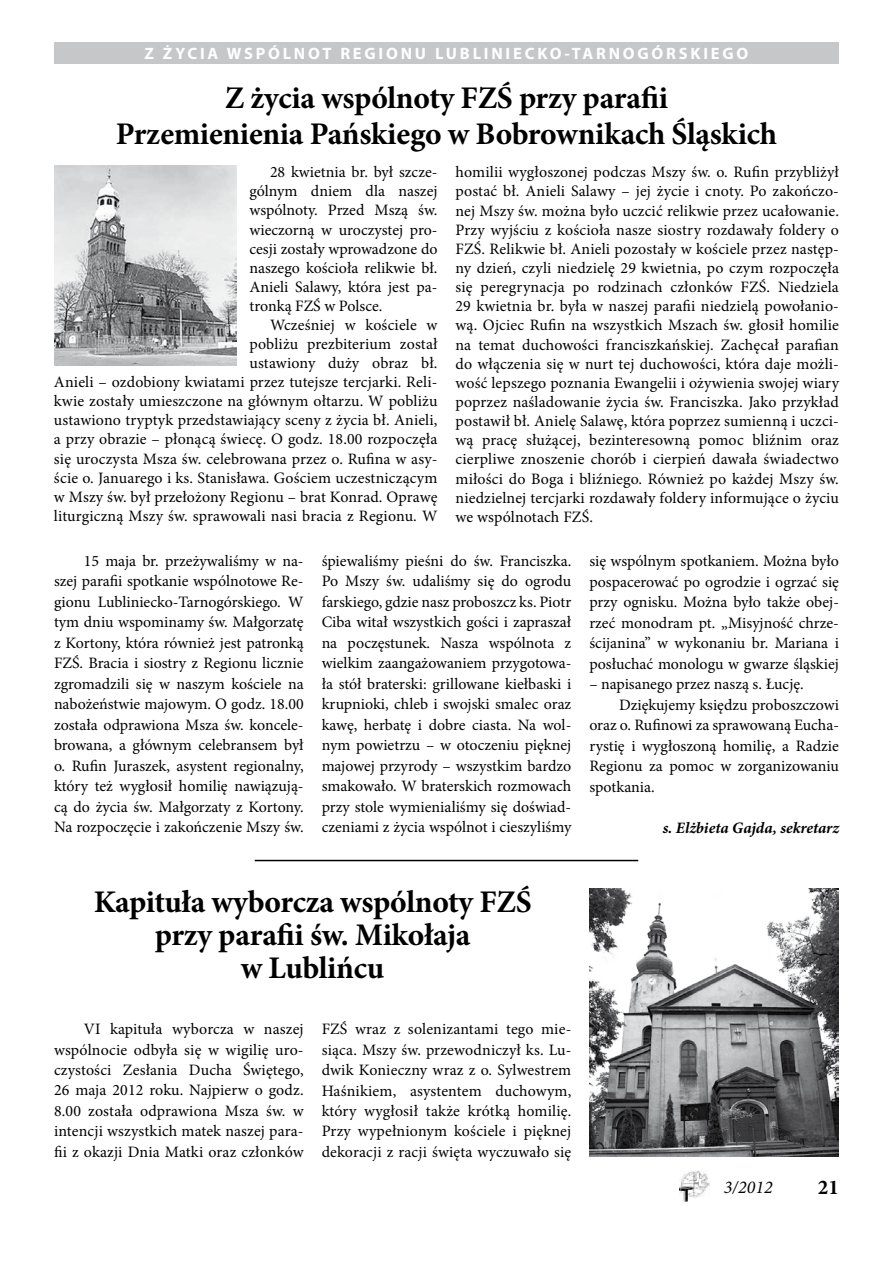
<style>
.page{position:relative;width:893px;height:1263px;background:#fff}
.page>*{position:absolute;margin:0;border:0;box-sizing:border-box;transform-origin:0 0}
.t1{font:700 31.5px/33px "Minion Pro";letter-spacing:-.01em;color:#000;text-align:center}
.t2{font:700 21px "Minion Pro";color:#000}
.t3{font:italic 18px "Minion Pro";color:#000}
.t4{font:700 16.5px "Myriad Pro";letter-spacing:.17em;color:#fff}
.t5{font:15.9px/20.5px "Minion Pro";letter-spacing:.005em;color:#000;text-align:justify}
.t6{font:italic 700 15.9px "Minion Pro";color:#000}
</style>
<div class="page">
<img style="left:680px;top:1171px;width:29px;height:31px">
<div style="left:54px;top:43px;width:785px;height:21px;background:#c6c7c8"></div>
<img style="left:54px;top:166px;width:183px;height:199px">
<hr style="left:255px;top:860px;width:383px;height:1px;background:#000">
<img style="left:589px;top:889px;width:250px;height:268px">
<p class="t4" style="left:145px;top:43px;width:605px">Z ŻYCIA WSPÓLNOT REGIONU LUBLINIECKO-TARNOGÓRSKIEGO</p>
<h1 class="t1" style="left:116px;top:79px;width:663px;line-height:36px">Z życia wspólnoty FZŚ przy parafii<br>Przemienienia Pańskiego w Bobrownikach Śląskich</h1>
<p class="t5" style="left:249px;top:163px;width:189px;line-height:19px;text-indent:21px">28 kwietnia br. był szcze&shy;gólnym dniem dla naszej wspólnoty. Przed Mszą św. wieczorną w uroczystej pro&shy;cesji zostały wprowadzone do naszego kościoła relikwie bł.<br>Anieli Salawy, która jest pa&shy;tronką FZŚ w Polsce.</p>
<p class="t5" style="left:54px;top:315px;width:385px;line-height:19px;text-align:right">Wcześniej w kościele w<br>pobliżu prezbiterium został<br>ustawiony duży obraz bł.<br>Anieli – ozdobiony kwiatami przez tutejsze tercjarki. Reli&shy;kwie zostały umieszczone na głównym ołtarzu. W pobliżu ustawiono tryptyk przedstawiający sceny z życia bł. Anieli, a przy obrazie – płonącą świecę. O godz. 18.00 rozpoczęła się uroczysta Msza św. celebrowana przez o. Rufina w asy&shy;ście o. Januarego i ks. Stanisława. Gościem uczestniczącym w Mszy św. był przełożony Regionu – brat Konrad. Oprawę liturgiczną Mszy św. sprawowali nasi bracia z Regionu. W</p>
<p class="t5" style="left:455px;top:163px;width:385px;line-height:19.2px">homilii wygłoszonej podczas Mszy św. o. Rufin przybliżył postać bł. Anieli Salawy – jej życie i cnoty. Po zakończo&shy;nej Mszy św. można było uczcić relikwie przez ucałowanie.<br>Przy wyjściu z kościoła nasze siostry rozdawały foldery o FZŚ. Relikwie bł. Anieli pozostały w kościele przez następ&shy;ny dzień, czyli niedzielę 29 kwietnia, po czym rozpoczęła się peregrynacja po rodzinach członków FZŚ. Niedziela 29 kwietnia br. była w naszej parafii niedzielą powołanio&shy;wą. Ojciec Rufin na wszystkich Mszach św. głosił homilie na temat duchowości franciszkańskiej. Zachęcał parafian do włączenia się w nurt tej duchowości, która daje możli&shy;wość lepszego poznania Ewangelii i ożywienia swojej wiary poprzez naśladowanie życia św. Franciszka. Jako przykład postawił bł. Anielę Salawę, która poprzez sumienną i uczci&shy;wą pracę służącej, bezinteresowną pomoc bliźnim oraz cierpliwe znoszenie chorób i cierpień dawała świadectwo miłości do Boga i bliźniego. Również po każdej Mszy św. niedzielnej tercjarki rozdawały foldery informujące o życiu we wspólnotach FZŚ.</p>
<p class="t5" style="left:54px;top:551px;width:251px;text-indent:30px">15 maja br. przeżywaliśmy w na&shy;szej parafii spotkanie wspólnotowe Re&shy;gionu Lubliniecko-Tarnogórskiego. W tym dniu wspominamy św. Małgorzatę z Kortony, która również jest patronką FZŚ. Bracia i siostry z Regionu licznie zgromadzili się w naszym kościele na nabożeństwie majowym. O godz. 18.00 została odprawiona Msza św. koncele&shy;browana, a głównym celebransem był o. Rufin Juraszek, asystent regionalny, który też wygłosił homilię nawiązują&shy;cą do życia św. Małgorzaty z Kortony.<br>Na rozpoczęcie i zakończenie Mszy św.</p>
<p class="t5" style="left:322px;top:551px;width:251px">śpiewaliśmy pieśni do św. Franciszka.<br>Po Mszy św. udaliśmy się do ogrodu farskiego, gdzie nasz proboszcz ks. Piotr Ciba witał wszystkich gości i zapraszał na poczęstunek. Nasza wspólnota z wielkim zaangażowaniem przygotowa&shy;ła stół braterski: grillowane kiełbaski i krupnioki, chleb i swojski smalec oraz kawę, herbatę i dobre ciasta. Na wol&shy;nym powietrzu – w otoczeniu pięknej majowej przyrody – wszystkim bardzo smakowało. W braterskich rozmowach przy stole wymienialiśmy się doświad&shy;czeniami z życia wspólnot i cieszyliśmy</p>
<p class="t5" style="left:589px;top:551px;width:251px">się wspólnym spotkaniem. Można było pospacerować po ogrodzie i ogrzać się przy ognisku. Można było także obej&shy;rzeć monodram pt. „Misyjność chrze&shy;ścijanina” w wykonaniu br. Mariana i posłuchać monologu w gwarze śląskiej</p>
<p class="t5" style="left:589px;top:674px;width:216px">– napisanego przez naszą s. Łucję.</p>
<p class="t5" style="left:619px;top:694px;width:221px">Dziękujemy księdzu proboszczowi</p>
<p class="t5" style="left:589px;top:715px;width:251px">oraz o. Rufinowi za sprawowaną Eucha-</p>
<p class="t5" style="left:589px;top:735px;width:251px">rystię i wygłoszoną homilię, a Radzie</p>
<p class="t5" style="left:589px;top:756px;width:251px">Regionu za pomoc w zorganizowaniu</p>
<p class="t5" style="left:589px;top:776px;width:67px">spotkania.</p>
<p class="t6" style="left:663px;top:816px;width:178px">s. Elżbieta Gajda, sekretarz</p>
<h1 class="t1" style="left:94px;top:885px;width:439px">Kapituła wyborcza wspólnoty FZŚ przy parafii św. Mikołaja<br>w Lublińcu</h1>
<p class="t5" style="left:54px;top:1019px;width:251px;text-indent:30px">VI kapituła wyborcza w naszej wspólnocie odbyła się w wigilię uro&shy;czystości Zesłania Ducha Świętego, 26 maja 2012 roku. Najpierw o godz.<br>8.00 została odprawiona Msza św. w intencji wszystkich matek naszej para&shy;fii z okazji Dnia Matki oraz członków</p>
<p class="t5" style="left:322px;top:1019px;width:251px">FZŚ wraz z solenizantami tego mie&shy;siąca. Mszy św. przewodniczył ks. Lu&shy;dwik Konieczny wraz z o. Sylwestrem Haśnikiem, asystentem duchowym, który wygłosił także krótką homilię.<br>Przy wypełnionym kościele i pięknej dekoracji z racji święta wyczuwało się</p>
<p class="t3" style="left:724px;top:1175px;width:50px">3/2012</p>
<h2 class="t2" style="left:818px;top:1172px;width:22px">21</h2>
</div>
